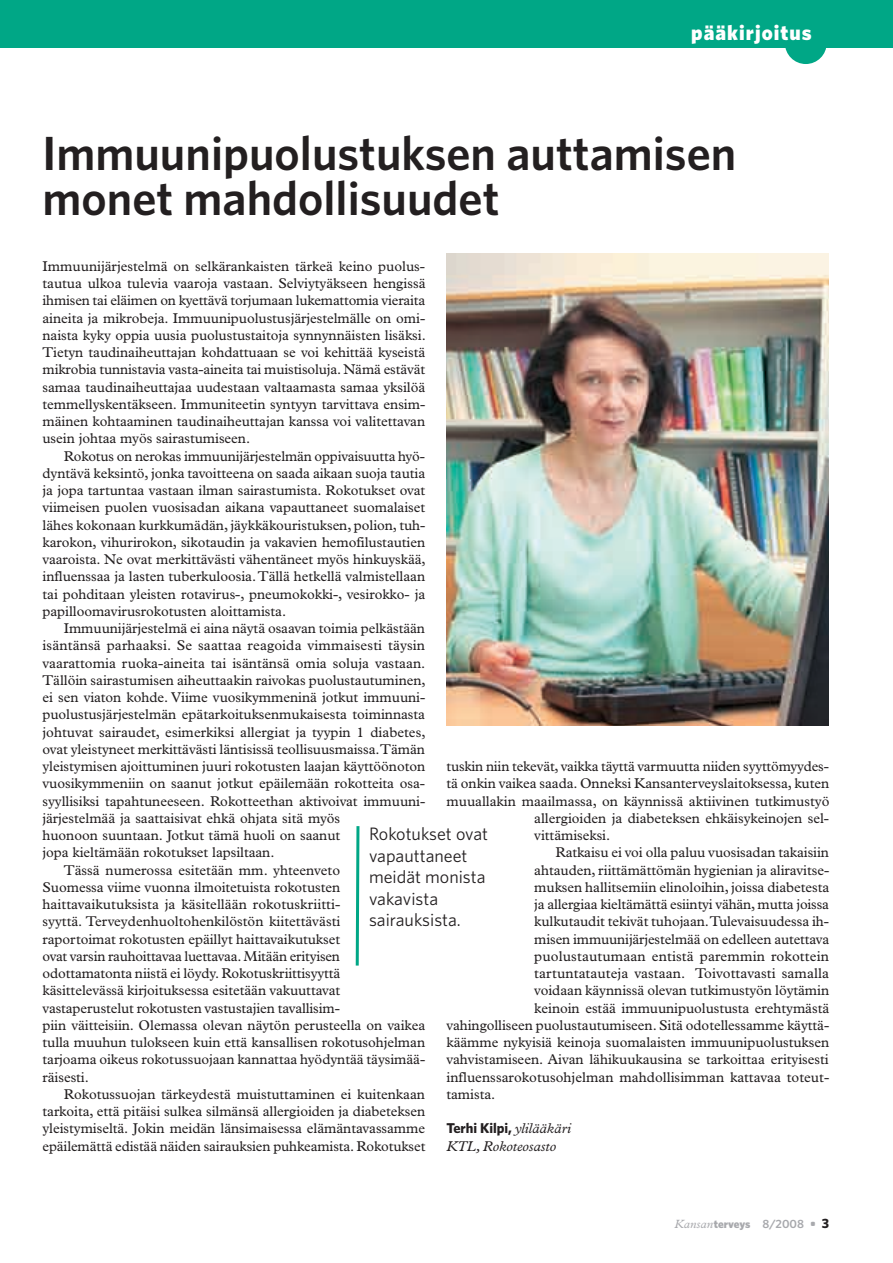
<style>
.page{position:relative;width:893px;height:1263px;background:#fff}
.page>*{position:absolute;margin:0;border:0;box-sizing:border-box;transform-origin:0 0}
.t1{font:600 48px/45px "Whitney";color:#231f20}
.t2{font:900 21px "Whitney";letter-spacing:.05em;color:#fff}
.t3{font:18px/21.6px "Whitney";color:#231f20}
.t4{font:14.25px/17.2px "Plantin";letter-spacing:-.005em;color:#231f20;text-align:justify}
.t5{font:700 14.25px "Whitney";letter-spacing:-.005em;color:#231f20}
.t6{font:italic 14.25px "Plantin";letter-spacing:-.005em;color:#231f20}
.t7{font:900 11.25px "Whitney";letter-spacing:-.01em;color:#a8a9ad}
.s1{font-family:"Plantin";font-weight:400;font-style:italic}
.s2{font-family:"Plantin";font-weight:400;font-style:italic;font-size:12px}
.s3{font-weight:600;font-size:12px}
.s4{font-weight:700;font-size:12px}
.s5{font-weight:700;font-size:13.5px;color:#231f20}
</style>
<div class="page">
<div style="left:0;top:0;width:893px;height:47px;background:#00a786"></div>
<div style="left:785px;top:22px;width:42px;height:42px;background:#00a786;border-radius:50%"></div>
<svg style="left:355px;top:826px;width:5px;height:140px"></svg>
<img style="left:446px;top:254px;width:383px;height:471px">
<h2 class="t2" style="left:691px;top:20px;width:122px">pääkirjoitus</h2>
<h1 class="t1" style="left:43px;top:130px;width:695px">Immuunipuolustuksen auttamisen monet mahdollisuudet</h1>
<p class="t4" style="left:43px;top:257px;width:385px">Immuunijärjestelmä on selkärankaisten tärkeä keino puolus&shy;tautua ulkoa tulevia vaaroja vastaan. Selviytyäkseen hengissä ihmisen tai eläimen on kyettävä torjumaan lukemattomia vieraita aineita ja mikrobeja. Immuunipuolustusjärjestelmälle on omi&shy;naista kyky oppia uusia puolustustaitoja synnynnäisten lisäksi.<br>Tietyn taudinaiheuttajan kohdattuaan se voi kehittää kyseistä mikrobia tunnistavia vasta-aineita tai muistisoluja. Nämä estävät samaa taudinaiheuttajaa uudestaan valtaamasta samaa yksilöä temmellyskentäkseen. Immuniteetin syntyyn tarvittava ensim&shy;mäinen kohtaaminen taudinaiheuttajan kanssa voi valitettavan usein johtaa myös sairastumiseen.</p>
<p class="t4" style="left:43px;top:447px;width:385px;text-indent:21px">Rokotus on nerokas immuunijärjestelmän oppivaisuutta hyö&shy;dyntävä keksintö, jonka tavoitteena on saada aikaan suoja tautia ja jopa tartuntaa vastaan ilman sairastumista. Rokotukset ovat viimeisen puolen vuosisadan aikana vapauttaneet suomalaiset lähes kokonaan kurkkumädän, jäykkäkouristuksen, polion, tuh&shy;karokon, vihurirokon, sikotaudin ja vakavien hemofilustautien vaaroista. Ne ovat merkittävästi vähentäneet myös hinkuyskää, influenssaa ja lasten tuberkuloosia. Tällä hetkellä valmistellaan tai pohditaan yleisten rotavirus-, pneumokokki-, vesirokko- ja papilloomavirusrokotusten aloittamista.</p>
<p class="t4" style="left:64px;top:620px;width:363px">Immuunijärjestelmä ei aina näytä osaavan toimia pelkästään</p>
<p class="t4" style="left:43px;top:637px;width:384px">isäntänsä parhaaksi. Se saattaa reagoida vimmaisesti täysin</p>
<p class="t4" style="left:43px;top:654px;width:384px">vaarattomia ruoka-aineita tai isäntänsä omia soluja vastaan.</p>
<p class="t4" style="left:43px;top:671px;width:385px">Tällöin sairastumisen aiheuttaakin raivokas puolustautuminen,</p>
<p class="t4" style="left:43px;top:689px;width:384px">ei sen viaton kohde. Viime vuosikymmeninä jotkut immuuni-</p>
<p class="t4" style="left:43px;top:706px;width:384px">puolustusjärjestelmän epätarkoituksenmukaisesta toiminnasta</p>
<p class="t4" style="left:43px;top:723px;width:385px">johtuvat sairaudet, esimerkiksi allergiat ja tyypin 1 diabetes,</p>
<p class="t4" style="left:43px;top:740px;width:384px">ovat yleistyneet merkittävästi läntisissä teollisuusmaissa. Tämän</p>
<p class="t4" style="left:43px;top:758px;width:384px">yleistymisen ajoittuminen juuri rokotusten laajan käyttöönoton</p>
<p class="t4" style="left:43px;top:775px;width:384px">vuosikymmeniin on saanut jotkut epäilemään rokotteita osa-</p>
<p class="t4" style="left:43px;top:792px;width:384px">syyllisiksi tapahtuneeseen. Rokotteethan aktivoivat immuuni-</p>
<p class="t4" style="left:43px;top:809px;width:299px">järjestelmää ja saattaisivat ehkä ohjata sitä myös</p>
<p class="t4" style="left:43px;top:827px;width:299px">huonoon suuntaan. Jotkut tämä huoli on saanut</p>
<p class="t4" style="left:43px;top:844px;width:234px">jopa kieltämään rokotukset lapsiltaan.</p>
<p class="t4" style="left:64px;top:861px;width:278px">Tässä numerossa esitetään mm. yhteenveto</p>
<p class="t4" style="left:43px;top:878px;width:299px">Suomessa viime vuonna ilmoitetuista rokotusten</p>
<p class="t4" style="left:43px;top:896px;width:299px">haittavaikutuksista ja käsitellään rokotuskriitti-</p>
<p class="t4" style="left:43px;top:913px;width:299px">syyttä. Terveydenhuoltohenkilöstön kiitettävästi</p>
<p class="t4" style="left:43px;top:930px;width:299px">raportoimat rokotusten epäillyt haittavaikutukset</p>
<p class="t4" style="left:43px;top:947px;width:299px">ovat varsin rauhoittavaa luettavaa. Mitään erityisen</p>
<p class="t4" style="left:43px;top:965px;width:299px">odottamatonta niistä ei löydy. Rokotuskriittisyyttä</p>
<p class="t4" style="left:43px;top:982px;width:299px">käsittelevässä kirjoituksessa esitetään vakuuttavat</p>
<p class="t4" style="left:43px;top:999px;width:299px">vastaperustelut rokotusten vastustajien tavallisim-</p>
<p class="t4" style="left:43px;top:1016px;width:384px">piin väitteisiin. Olemassa olevan näytön perusteella on vaikea</p>
<p class="t4" style="left:43px;top:1034px;width:384px">tulla muuhun tulokseen kuin että kansallisen rokotusohjelman</p>
<p class="t4" style="left:43px;top:1051px;width:384px">tarjoama oikeus rokotussuojaan kannattaa hyödyntää täysimää-</p>
<p class="t4" style="left:43px;top:1068px;width:48px">räisesti.</p>
<p class="t4" style="left:64px;top:1085px;width:363px">Rokotussuojan tärkeydestä muistuttaminen ei kuitenkaan</p>
<p class="t4" style="left:43px;top:1103px;width:384px">tarkoita, että pitäisi sulkea silmänsä allergioiden ja diabeteksen</p>
<p class="t4" style="left:43px;top:1120px;width:384px">yleistymiseltä. Jokin meidän länsimaisessa elämäntavassamme</p>
<p class="t4" style="left:43px;top:1137px;width:384px">epäilemättä edistää näiden sairauksien puhkeamista. Rokotukset</p>
<p class="t4" style="left:446px;top:758px;width:384px">tuskin niin tekevät, vaikka täyttä varmuutta niiden syyttömyydes-</p>
<p class="t4" style="left:446px;top:775px;width:384px">tä onkin vaikea saada. Onneksi Kansanterveyslaitoksessa, kuten</p>
<p class="t4" style="left:446px;top:792px;width:384px">muuallakin maailmassa, on käynnissä aktiivinen tutkimustyö</p>
<p class="t4" style="left:534px;top:809px;width:296px">allergioiden ja diabeteksen ehkäisykeinojen sel-</p>
<p class="t4" style="left:534px;top:827px;width:77px">vittämiseksi.</p>
<p class="t4" style="left:556px;top:844px;width:275px">Ratkaisu ei voi olla paluu vuosisadan takaisiin</p>
<p class="t4" style="left:534px;top:861px;width:296px">ahtauden, riittämättömän hygienian ja aliravitse-</p>
<p class="t4" style="left:534px;top:878px;width:296px">muksen hallitsemiin elinoloihin, joissa diabetesta</p>
<p class="t4" style="left:534px;top:896px;width:296px">ja allergiaa kieltämättä esiintyi vähän, mutta joissa</p>
<p class="t4" style="left:534px;top:913px;width:296px">kulkutaudit tekivät tuhojaan. Tulevaisuudessa ih-</p>
<p class="t4" style="left:534px;top:930px;width:296px">misen immuunijärjestelmää on edelleen autettava</p>
<p class="t4" style="left:534px;top:947px;width:296px">puolustautumaan entistä paremmin rokottein</p>
<p class="t4" style="left:534px;top:965px;width:296px">tartuntatauteja vastaan. Toivottavasti samalla</p>
<p class="t4" style="left:534px;top:982px;width:296px">voidaan käynnissä olevan tutkimustyön löytämin</p>
<p class="t4" style="left:534px;top:999px;width:296px">keinoin estää immuunipuolustusta erehtymästä</p>
<p class="t4" style="left:446px;top:1016px;width:384px">vahingolliseen puolustautumiseen. Sitä odotellessamme käyttä-</p>
<p class="t4" style="left:446px;top:1034px;width:384px">käämme nykyisiä keinoja suomalaisten immuunipuolustuksen</p>
<p class="t4" style="left:446px;top:1051px;width:384px">vahvistamiseen. Aivan lähikuukausina se tarkoittaa erityisesti</p>
<p class="t4" style="left:446px;top:1068px;width:384px">influenssarokotusohjelman mahdollisimman kattavaa toteut-</p>
<p class="t4" style="left:446px;top:1085px;width:50px">tamista.</p>
<p class="t5" style="left:446px;top:1120px;width:126px">Terhi Kilpi, <span class="s1">ylilääkäri</span></p>
<p class="t6" style="left:446px;top:1137px;width:111px">KTL, Rokoteosasto</p>
<p class="t3" style="left:369px;top:822px;width:121px">Rokotukset ovat vapauttaneet meidät monista vakavista sairauksista.</p>
<p class="t7" style="left:675px;top:1217px;width:156px"><span class="s2">Kansan</span>terveys <span class="s3">8/2008</span> <span class="s4">•</span> <span class="s5">3</span></p>
</div>
